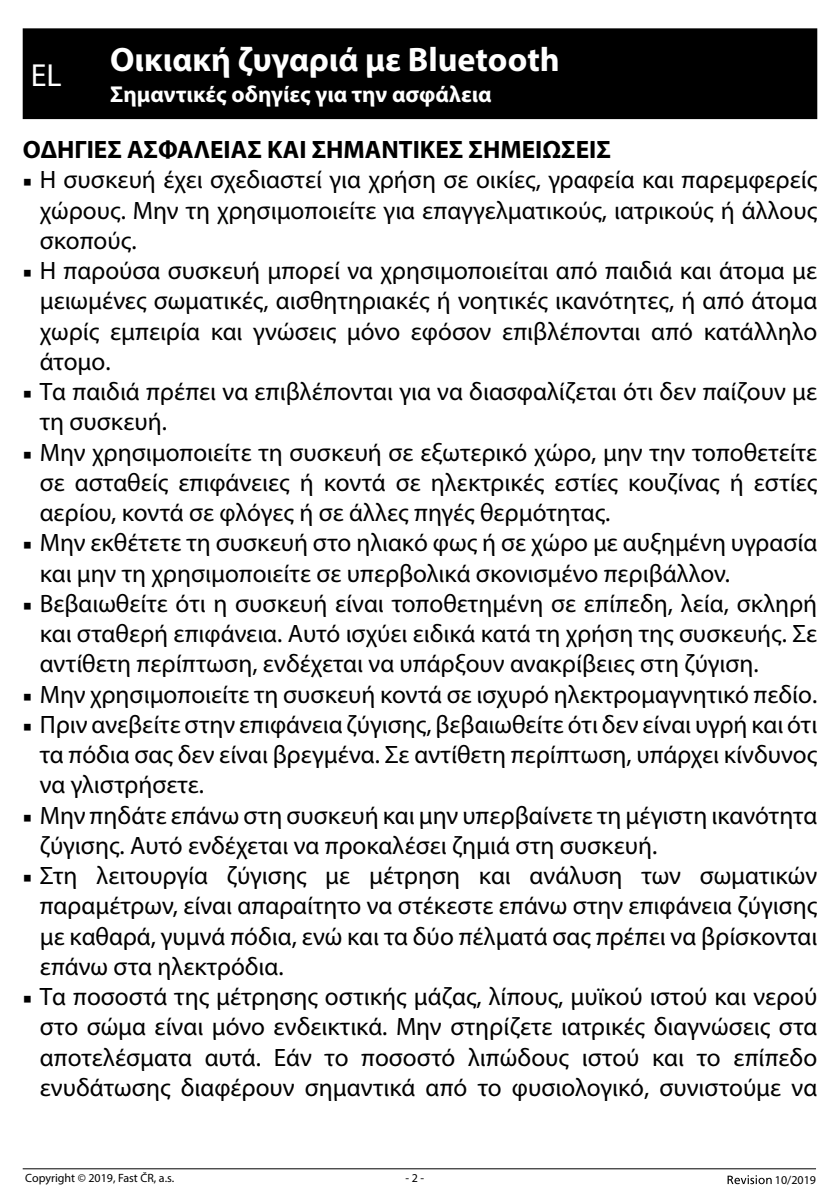
<style>
.page{position:relative;width:840px;height:1191px;background:#fff}
.page>*{position:absolute;margin:0;border:0;box-sizing:border-box;transform-origin:0 0}
.t1{font:700 34px "Myriad Pro";color:#fff}
.t2{font:32px "Myriad Pro";color:#fff}
.t3{font:25.2px/30.2px "Myriad Pro";color:#000;text-align:justify}
.t4{font:700 25.2px "Myriad Pro";color:#000}
.t5{font:700 23px "Myriad Pro";color:#fff}
.t6{font:12px "Myriad Pro";color:#000}
.s1{font-family:"Minion Pro";font-size:23px}
</style>
<div class="page">
<svg style="left:727px;top:1175px;width:44px;height:9px"></svg>
<hr style="left:23px;top:1168px;width:792px;height:1px;background:#000">
<div style="left:23px;top:28px;width:793px;height:91px;background:#000"></div>
<h1 class="t1" style="left:110px;top:37px;width:451px">Οικιακή ζυγαριά με Bluetooth</h1>
<p class="t5" style="left:110px;top:79px;width:383px">Σημαντικές οδηγίες για την ασφάλεια</p>
<p class="t4" style="left:23px;top:133px;width:589px">ΟΔΗΓΙΕΣ ΑΣΦΑΛΕΙΑΣ ΚΑΙ ΣΗΜΑΝΤΙΚΕΣ ΣΗΜΕΙΩΣΕΙΣ</p>
<p class="t3" style="left:40px;top:164px;width:778px;text-indent:-17px"><span class="s1">■</span> Η συσκευή έχει σχεδιαστεί για χρήση σε οικίες, γραφεία και παρεμφερείς χώρους. Μην τη χρησιμοποιείτε για επαγγελματικούς, ιατρικούς ή άλλους σκοπούς.</p>
<p class="t3" style="left:40px;top:255px;width:778px;text-indent:-17px"><span class="s1">■</span> Η παρούσα συσκευή μπορεί να χρησιμοποιείται από παιδιά και άτομα με μειωμένες σωματικές, αισθητηριακές ή νοητικές ικανότητες, ή από άτομα χωρίς εμπειρία και γνώσεις μόνο εφόσον επιβλέπονται από κατάλληλο άτομο.</p>
<p class="t3" style="left:40px;top:376px;width:778px;text-indent:-17px"><span class="s1">■</span> Τα παιδιά πρέπει να επιβλέπονται για να διασφαλίζεται ότι δεν παίζουν με τη συσκευή.</p>
<p class="t3" style="left:40px;top:437px;width:778px;text-indent:-17px"><span class="s1">■</span> Μην χρησιμοποιείτε τη συσκευή σε εξωτερικό χώρο, μην την τοποθετείτε σε ασταθείς επιφάνειες ή κοντά σε ηλεκτρικές εστίες κουζίνας ή εστίες αερίου, κοντά σε φλόγες ή σε άλλες πηγές θερμότητας.</p>
<p class="t3" style="left:40px;top:527px;width:778px;text-indent:-17px"><span class="s1">■</span> Μην εκθέτετε τη συσκευή στο ηλιακό φως ή σε χώρο με αυξημένη υγρασία και μην τη χρησιμοποιείτε σε υπερβολικά σκονισμένο περιβάλλον.</p>
<p class="t3" style="left:40px;top:588px;width:778px;text-indent:-17px"><span class="s1">■</span> Βεβαιωθείτε ότι η συσκευή είναι τοποθετημένη σε επίπεδη, λεία, σκληρή και σταθερή επιφάνεια. Αυτό ισχύει ειδικά κατά τη χρήση της συσκευής. Σε αντίθετη περίπτωση, ενδέχεται να υπάρξουν ανακρίβειες στη ζύγιση.</p>
<p class="t3" style="left:23px;top:678px;width:795px"><span class="s1">■</span> Μην χρησιμοποιείτε τη συσκευή κοντά σε ισχυρό ηλεκτρομαγνητικό πεδίο.</p>
<p class="t3" style="left:40px;top:709px;width:778px;text-indent:-17px"><span class="s1">■</span> Πριν ανεβείτε στην επιφάνεια ζύγισης, βεβαιωθείτε ότι δεν είναι υγρή και ότι τα πόδια σας δεν είναι βρεγμένα. Σε αντίθετη περίπτωση, υπάρχει κίνδυνος να γλιστρήσετε.</p>
<p class="t3" style="left:40px;top:799px;width:778px;text-indent:-17px"><span class="s1">■</span> Μην πηδάτε επάνω στη συσκευή και μην υπερβαίνετε τη μέγιστη ικανότητα ζύγισης. Αυτό ενδέχεται να προκαλέσει ζημιά στη συσκευή.</p>
<p class="t3" style="left:40px;top:860px;width:778px;text-indent:-17px"><span class="s1">■</span> Στη λειτουργία ζύγισης με μέτρηση και ανάλυση των σωματικών παραμέτρων, είναι απαραίτητο να στέκεστε επάνω στην επιφάνεια ζύγισης με καθαρά, γυμνά πόδια, ενώ και τα δύο πέλματά σας πρέπει να βρίσκονται επάνω στα ηλεκτρόδια.</p>
<p class="t3" style="left:40px;top:981px;width:778px;text-indent:-17px"><span class="s1">■</span> Τα ποσοστά της μέτρησης οστικής μάζας, λίπους, μυϊκού ιστού και νερού στο σώμα είναι μόνο ενδεικτικά. Μην στηρίζετε ιατρικές διαγνώσεις στα αποτελέσματα αυτά. Εάν το ποσοστό λιπώδους ιστού και το επίπεδο ενυδάτωσης διαφέρουν σημαντικά από το φυσιολογικό, συνιστούμε να</p>
<p class="t2" style="left:31px;top:55px;width:32px">EL</p>
<p class="t6" style="left:25px;top:1170px;width:150px">Copyright © 2019, Fast ČR, a.s.</p>
<p class="t6" style="left:405px;top:1170px;width:20px">- 2 -</p>
<p class="t6" style="left:774px;top:1172px;width:43px">10/2019</p>
</div>
